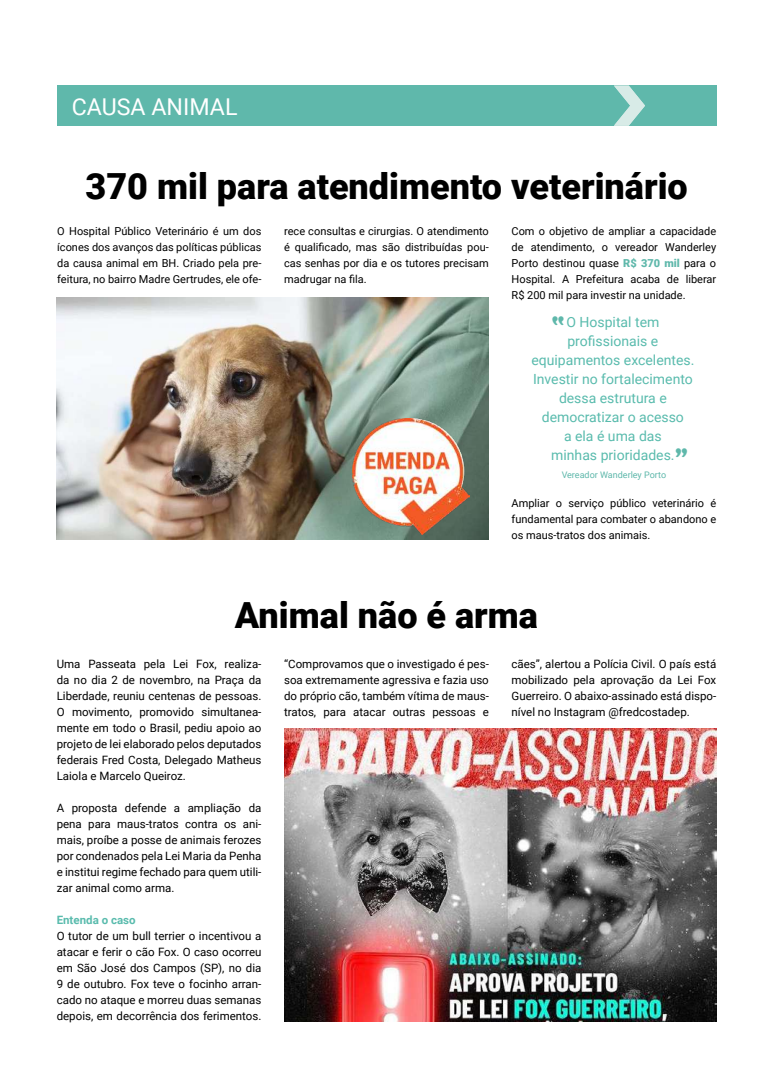
<style>
.page{position:relative;width:773px;height:1078px;background:#fff}
.page>*{position:absolute;margin:0;border:0;box-sizing:border-box;transform-origin:0 0}
.t1{font:900 36px "Roboto";color:#000}
.t2{font:23.2px "Roboto";color:#fff}
.t3{font:22px "Cooper Black Std";color:#5fb8ab}
.t4{font:14px/19px "Roboto";color:#59bbad;text-align:center}
.t5{font:11.5px/16px "Roboto";color:#000;text-align:justify}
.t6{font:700 11.5px "Roboto";color:#59bbad}
.t7{font:11px/16px "Roboto";color:#000;text-align:justify}
.t8{font:9px "Roboto";color:#5fb8ab}
.s1{font-weight:900;color:#5fb8ab}
</style>
<div class="page">
<img style="left:284px;top:728px;width:432px;height:292px">
<div style="left:57px;top:86px;width:659px;height:40px;background:#5fb8ab"></div>
<svg style="left:614px;top:86px;width:31px;height:40px"></svg>
<img style="left:57px;top:297px;width:432px;height:242px">
<img style="left:352px;top:418px;width:117px;height:116px">
<h2 class="t2" style="left:72px;top:90px;width:167px">CAUSA ANIMAL</h2>
<h1 class="t1" style="left:86px;top:161px;width:603px">370 mil para atendimento veterinário</h1>
<p class="t7" style="left:57px;top:222px;width:206px">O Hospital Público Veterinário é um dos ícones dos avanços das políticas públicas da causa animal em BH. Criado pela pre&shy;feitura, no bairro Madre Gertrudes, ele ofe-</p>
<p class="t7" style="left:284px;top:222px;width:206px">rece consultas e cirurgias. O atendimento é qualificado, mas são distribuídas pou&shy;cas senhas por dia e os tutores precisam madrugar na fila.</p>
<p class="t7" style="left:511px;top:222px;width:206px">Com o objetivo de ampliar a capacidade de atendimento, o vereador Wanderley Porto destinou quase <span class="s1">R$ 370 mil</span> para o Hospital. A Prefeitura acaba de liberar R$ 200 mil para investir na unidade.</p>
<p class="t4" style="left:531px;top:311px;width:164px">O Hospital tem profissionais e equipamentos excelentes.<br>Investir no fortalecimento dessa estrutura e democratizar o acesso<br>a ela é uma das<br>minhas prioridades.</p>
<h3 class="t3" style="left:675px;top:443px;width:14px">”</h3>
<p class="t8" style="left:561px;top:468px;width:106px">Vereador Wanderley Porto</p>
<p class="t7" style="left:511px;top:494px;width:206px">Ampliar o serviço público veterinário é fundamental para combater o abandono e os maus-tratos dos animais.</p>
<h1 class="t1" style="left:235px;top:590px;width:304px">Animal não é arma</h1>
<p class="t5" style="left:57px;top:655px;width:206px">Uma Passeata pela Lei Fox, realiza&shy;da no dia 2 de novembro, na Praça da Liberdade, reuniu centenas de pessoas.<br>O movimento, promovido simultanea&shy;mente em todo o Brasil, pediu apoio ao projeto de lei elaborado pelos deputados federais Fred Costa, Delegado Matheus Laiola e Marcelo Queiroz.</p>
<p class="t5" style="left:57px;top:799px;width:206px">A proposta defende a ampliação da pena para maus-tratos contra os ani&shy;mais, proíbe a posse de animais ferozes por condenados pela Lei Maria da Penha e institui regime fechado para quem utili&shy;zar animal como arma.</p>
<p class="t6" style="left:57px;top:911px;width:80px">Entenda o caso</p>
<p class="t5" style="left:57px;top:927px;width:206px">O tutor de um bull terrier o incentivou a atacar e ferir o cão Fox. O caso ocorreu em São José dos Campos (SP), no dia 9 de outubro. Fox teve o focinho arran&shy;cado no ataque e morreu duas semanas depois, em decorrência dos ferimentos.</p>
<p class="t5" style="left:284px;top:655px;width:206px">“Comprovamos que o investigado é pes&shy;soa extremamente agressiva e fazia uso do próprio cão, também vítima de maus&shy;tratos, para atacar outras pessoas e</p>
<p class="t5" style="left:511px;top:655px;width:206px">cães”, alertou a Polícia Civil. O país está mobilizado pela aprovação da Lei Fox Guerreiro. O abaixo-assinado está dispo&shy;nível no Instagram @fredcostadep.</p>
</div>
